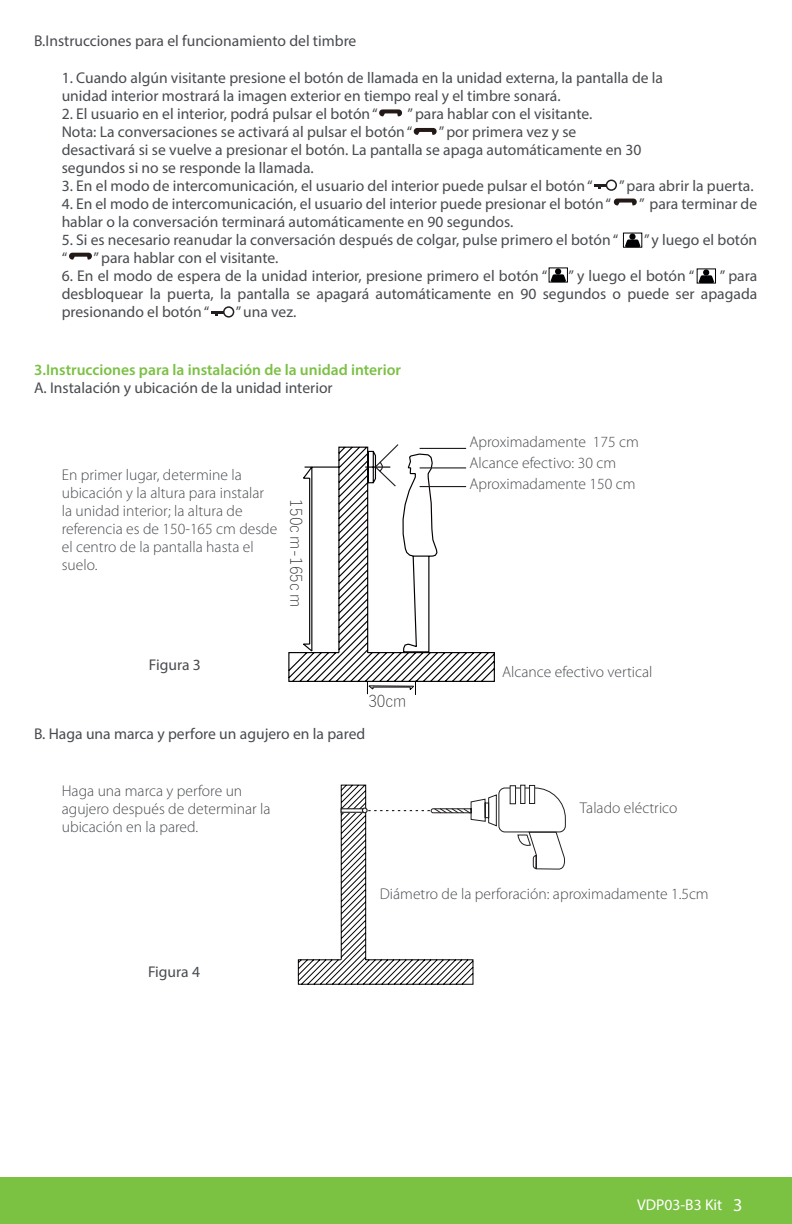
<style>
.page{position:relative;width:792px;height:1224px;background:#fff}
.page>*{position:absolute;margin:0;border:0;box-sizing:border-box;transform-origin:0 0}
.t1{font:300 16px "Yu Gothic";color:#231f20}
.t2{font:15.6px/18px "Myriad Pro";color:#484b4f}
.t3{font:300 15.6px/18px "Myriad Pro";color:#484b4f}
.t4{font:600 15.6px "Myriad Pro";color:#7bc144}
.t5{font:15.6px "Myriad Pro";color:#fff}
.s1{font-size:18.2px}
</style>
<div class="page">
<div style="left:0;top:1178px;width:792px;height:46px;background:#7bc142"></div>
<svg style="left:379px;top:109px;width:23px;height:7px"></svg>
<svg style="left:414px;top:128px;width:23px;height:7px"></svg>
<div style="left:606px;top:180px;width:11px;height:11px;border:2px solid #231f20;border-radius:50%"></div>
<svg style="left:595px;top:184px;width:12px;height:5px"></svg>
<svg style="left:614px;top:199px;width:23px;height:6px"></svg>
<div style="left:629px;top:234px;width:7px;height:6px;background:#020304;border-radius:50%"></div>
<svg style="left:625px;top:240px;width:15px;height:6px"></svg>
<div style="left:623px;top:233px;width:19px;height:15px;border:1px solid #020304"></div>
<svg style="left:69px;top:253px;width:23px;height:7px"></svg>
<div style="left:555px;top:268px;width:6px;height:7px;background:#020304;border-radius:50%"></div>
<svg style="left:551px;top:274px;width:15px;height:7px"></svg>
<div style="left:549px;top:267px;width:19px;height:16px;border:1px solid #020304"></div>
<div style="left:703px;top:269px;width:6px;height:7px;background:#020304;border-radius:50%"></div>
<svg style="left:699px;top:275px;width:15px;height:7px"></svg>
<div style="left:697px;top:268px;width:19px;height:16px;border:1px solid #020304"></div>
<div style="left:223px;top:306px;width:11px;height:12px;border:2px solid #231f20;border-radius:50%"></div>
<svg style="left:212px;top:311px;width:12px;height:4px"></svg>
<svg style="left:288px;top:446px;width:207px;height:236px"></svg>
<svg style="left:367px;top:681px;width:49px;height:14px"></svg>
<svg style="left:374px;top:444px;width:93px;height:209px"></svg>
<svg style="left:297px;top:784px;width:269px;height:201px"></svg>
<p class="t2" style="left:34px;top:31px;width:324px">B.Instrucciones para el funcionamiento del timbre</p>
<p class="t2" style="left:62px;top:68px;width:603px">1. Cuando algún visitante presione el botón de llamada en la unidad externa, la pantalla de la unidad interior mostrará la imagen exterior en tiempo real y el timbre sonará.</p>
<p class="t2" style="left:62px;top:104px;width:318px">2. El usuario en el interior, podrá pulsar el botón “</p>
<p class="t2" style="left:62px;top:104px;width:532px;text-indent:346px">” para hablar con el visitante.<br>Nota: La conversaciones se activará al pulsar el botón “</p>
<p class="t2" style="left:62px;top:123px;width:581px;text-indent:377px">” por primera vez y se desactivará si se vuelve a presionar el botón. La pantalla se apaga automáticamente en 30 segundos si no se responde la llamada.</p>
<p class="t2" style="left:62px;top:177px;width:532px">3. En el modo de intercomunicación, el usuario del interior puede pulsar el botón “</p>
<p class="t2" style="left:619px;top:177px;width:136px">” para abrir la puerta.</p>
<p class="t2" style="left:62px;top:195px;width:551px">4. En el modo de intercomunicación, el usuario del interior puede presionar el botón “</p>
<p class="t2" style="left:639px;top:195px;width:120px">” para terminar de</p>
<p class="t2" style="left:62px;top:213px;width:453px">hablar o la conversación terminará automáticamente en 90 segundos.</p>
<p class="t2" style="left:62px;top:231px;width:558px">5. Si es necesario reanudar la conversación después de colgar, pulse primero el botón “</p>
<p class="t2" style="left:644px;top:231px;width:115px">” y luego el botón</p>
<p class="t2" style="left:62px;top:249px;width:7px">“</p>
<p class="t2" style="left:94px;top:249px;width:186px">” para hablar con el visitante.</p>
<p class="t2" style="left:62px;top:267px;width:487px">6. En el modo de espera de la unidad interior, presione primero el botón “</p>
<p class="t2" style="left:569px;top:267px;width:127px">” y luego el botón “</p>
<p class="t2" style="left:62px;top:267px;width:697px;text-align:justify;text-indent:658px">” para desbloquear la puerta, la pantalla se apagará automáticamente en 90 segundos o puede ser apagada presionando el botón “</p>
<p class="t2" style="left:236px;top:303px;width:62px">” una vez.</p>
<p class="t4" style="left:34px;top:359px;width:369px">3.Instrucciones para la instalación de la unidad interior</p>
<p class="t2" style="left:34px;top:378px;width:300px">A. Instalación y ubicación de la unidad interior</p>
<p class="t3" style="left:62px;top:466px;width:217px">En primer lugar, determine la ubicación y la altura para instalar la unidad interior; la altura de referencia es de 150-165 cm desde el centro de la pantalla hasta el suelo.</p>
<p class="t1" style="left:311px;top:499px;width:110px;rotate:90deg">150cm-165c m</p>
<p class="t2" style="left:149px;top:655px;width:54px">Figura 3</p>
<p class="t1" style="left:368px;top:686px;width:39px">30cm</p>
<p class="t2" style="left:34px;top:725px;width:333px">B. Haga una marca y perfore un agujero en la pared</p>
<p class="t3" style="left:62px;top:782px;width:210px">Haga una marca y perfore un agujero después de determinar la ubicación en la pared.</p>
<p class="t3" style="left:469px;top:432px;width:171px;line-height:21px">Aproximadamente 175 cm<br>Alcance efectivo: 30 cm<br>Aproximadamente 150 cm</p>
<p class="t3" style="left:502px;top:663px;width:152px">Alcance efectivo vertical</p>
<p class="t3" style="left:580px;top:799px;width:99px">Talado eléctrico</p>
<p class="t2" style="left:148px;top:962px;width:54px">Figura 4</p>
<p class="t3" style="left:380px;top:885px;width:330px">Diámetro de la perforación: aproximadamente 1.5cm</p>
<p class="t5" style="left:637px;top:1195px;width:107px">VDP03-B3 Kit <span class="s1">3</span></p>
</div>
